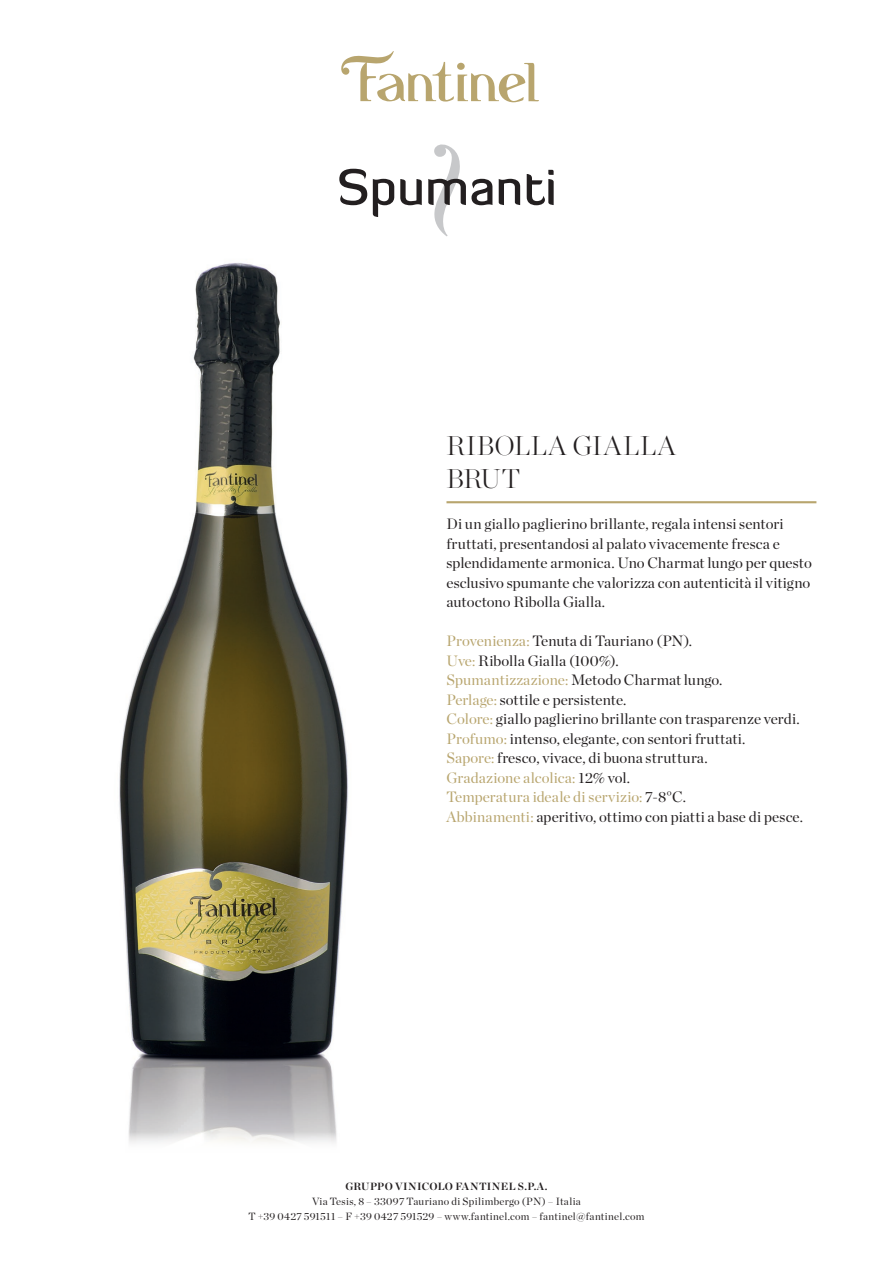
<style>
.page{position:relative;width:893px;height:1263px;background:#fff}
.page>*{position:absolute;margin:0;border:0;box-sizing:border-box;transform-origin:0 0}
.t1{font:200 27px "Chronicle Display";letter-spacing:.025em;color:#231f20}
.t2{font:15px/19.5px "Chronicle Display";letter-spacing:.005em;color:#231f20}
.t3{font:15px "Chronicle Display";letter-spacing:.005em;color:#b8a56e}
.t4{font:10.5px/15px "Chronicle Display";letter-spacing:.025em;color:#231f20;text-align:center}
.t5{font:700 10.5px "Chronicle Display";letter-spacing:.03em;color:#231f20}
.s1{color:#b8a56e}
.s2{color:#231f20}
</style>
<div class="page">
<svg style="left:341px;top:51px;width:198px;height:51px"></svg>
<img style="left:119px;top:263px;width:229px;height:880px">
<svg style="left:339px;top:169px;width:28px;height:36px"></svg>
<svg style="left:373px;top:179px;width:21px;height:38px"></svg>
<svg style="left:400px;top:179px;width:22px;height:26px"></svg>
<svg style="left:428px;top:144px;width:64px;height:92px"></svg>
<svg style="left:499px;top:179px;width:21px;height:26px"></svg>
<svg style="left:527px;top:170px;width:27px;height:35px"></svg>
<hr style="left:446px;top:501px;width:370px;height:2px;background:#b8a56e">
<p class="t1" style="left:446px;top:425px;width:231px">RIBOLLA GIALLA</p>
<p class="t1" style="left:446px;top:458px;width:75px">BRUT</p>
<p class="t2" style="left:446px;top:513px;width:367px">Di un giallo paglierino brillante, regala intensi sentori fruttati, presentandosi al palato vivacemente fresca e splendidamente armonica. Uno Charmat lungo per questo esclusivo spumante che valorizza con autenticità il vitigno autoctono Ribolla Gialla.</p>
<p class="t2" style="left:446px;top:630px;width:247px"><span class="s1">Provenienza:</span> Tenuta di Tauriano (PN).</p>
<p class="t2" style="left:446px;top:650px;width:174px"><span class="s1">Uve:</span> Ribolla Gialla (100%).</p>
<p class="t2" style="left:446px;top:669px;width:278px"><span class="s1">Spumantizzazione:</span> Metodo Charmat lungo.</p>
<p class="t2" style="left:446px;top:689px;width:181px"><span class="s1">Perlage:</span> sottile e persistente.</p>
<p class="t2" style="left:446px;top:708px;width:355px"><span class="s1">Colore:</span> giallo paglierino brillante con trasparenze verdi.</p>
<p class="t2" style="left:446px;top:728px;width:300px"><span class="s1">Profumo:</span> intenso, elegante, con sentori fruttati.</p>
<p class="t2" style="left:446px;top:747px;width:263px"><span class="s1">Sapore:</span> fresco, vivace, di buona struttura.</p>
<p class="t3" style="left:446px;top:766px;width:185px">Gradazione alcolica: <span class="s2">12% vol.</span></p>
<p class="t3" style="left:446px;top:786px;width:241px">Temperatura ideale di servizio: <span class="s2">7-8°C.</span></p>
<p class="t2" style="left:446px;top:806px;width:358px"><span class="s1">Abbinamenti:</span> aperitivo, ottimo con piatti a base di pesce.</p>
<p class="t5" style="left:345px;top:1178px;width:204px">GRUPPO VINICOLO FANTINEL S.P.A.</p>
<p class="t4" style="left:248px;top:1193px;width:398px">Via Tesis, 8 – 33097 Tauriano di Spilimbergo (PN) – Italia<br>T +39 0427 591511 – F +39 0427 591529 – www.fantinel.com – fantinel@fantinel.com</p>
</div>
